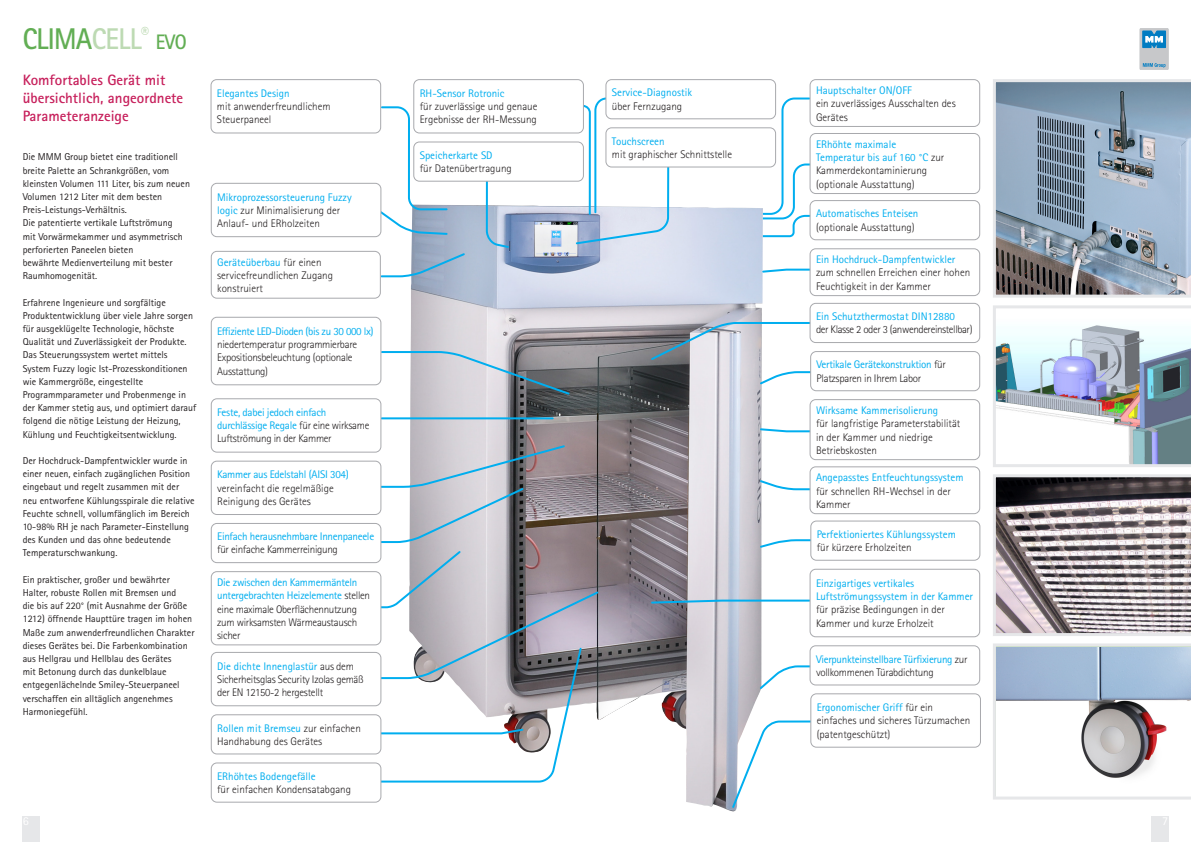
<style>
.page{position:relative;width:1191px;height:842px;background:#fff}
.page>*{position:absolute;margin:0;border:0;box-sizing:border-box;transform-origin:0 0}
.t1{font:700 30px "Rotis Sans Serif Std";letter-spacing:-.025em;color:#62ae54;scale:.9 1}
.t2{font:700 21px "Rotis Sans Serif Std";color:#62ae54;scale:.9 1}
.Nadpis_-_malinova{font:700 15px/18px "Rotis Sans Serif Std";color:#c7205c}
.Bubliny{font:300 11px/13.2px "Rotis Sans Serif Std";color:#231f20}
.Bubliny-2{font:300 11px/13.2px "Rotis Sans Serif Std";letter-spacing:-.025em;color:#231f20}
.Bubliny-3{font:11px/13.2px "Rotis Sans Serif Std";letter-spacing:-.025em;color:#00aeef}
.Bubliny-4{font:11px/13.2px "Rotis Sans Serif Std";color:#00aeef}
.Bubliny-5{font:300 11px/13.2px "Rotis Sans Serif Std";letter-spacing:-.035em;color:#231f20}
.Běžný_text{font:10px/13.2px "Rotis Sans Serif Std";color:#231f20}
.s1{color:#bddab3}
.s2{font-weight:400;color:#00aeef}
.s3{font-weight:300;color:#231f20}
</style>
<div class="page">
<div style="left:1140px;top:28px;width:28px;height:42px;background:#c7c8ca"></div>
<div style="left:1140px;top:28px;width:28px;height:42px;border:1px solid #c7c8ca"></div>
<svg style="left:1142px;top:31px;width:23px;height:17px"></svg>
<svg style="left:1142px;top:63px;width:23px;height:5px"></svg>
<div style="left:23px;top:816px;width:17px;height:26px;background:#e6e7e9"></div>
<div style="left:1151px;top:816px;width:17px;height:26px;background:#e6e7e9"></div>
<svg style="left:993px;top:79px;width:198px;height:219px;background:#8d9eaf"></svg>
<svg style="left:993px;top:305px;width:198px;height:162px"></svg>
<svg style="left:993px;top:474px;width:198px;height:162px;background:#9a9295"></svg>
<svg style="left:993px;top:643px;width:198px;height:156px"></svg>
<div style="left:211px;top:183px;width:170px;height:54px;border:1px solid #a8a9ad;border-radius:6px"></div>
<div style="left:211px;top:571px;width:170px;height:74px;border:1px solid #a8a9ad;border-radius:6px"></div>
<div style="left:810px;top:79px;width:170px;height:48px;border:1px solid #a8a9ad;border-radius:6px"></div>
<div style="left:211px;top:652px;width:170px;height:54px;border:1px solid #a8a9ad;border-radius:6px"></div>
<div style="left:211px;top:523px;width:170px;height:40px;border:1px solid #a8a9ad;border-radius:6px"></div>
<div style="left:211px;top:398px;width:170px;height:54px;border:1px solid #a8a9ad;border-radius:6px"></div>
<div style="left:211px;top:251px;width:169px;height:47px;border:1px solid #a8a9ad;border-radius:6px"></div>
<div style="left:211px;top:79px;width:170px;height:54px;border:1px solid #a8a9ad;border-radius:6px"></div>
<div style="left:211px;top:461px;width:170px;height:54px;border:1px solid #a8a9ad;border-radius:6px"></div>
<div style="left:211px;top:317px;width:170px;height:68px;border:1px solid #a8a9ad;border-radius:6px"></div>
<div style="left:810px;top:133px;width:170px;height:61px;border:1px solid #a8a9ad;border-radius:6px"></div>
<div style="left:810px;top:467px;width:170px;height:47px;border:1px solid #a8a9ad;border-radius:6px"></div>
<div style="left:810px;top:351px;width:170px;height:40px;border:1px solid #a8a9ad;border-radius:6px"></div>
<div style="left:810px;top:569px;width:170px;height:68px;border:1px solid #a8a9ad;border-radius:6px"></div>
<div style="left:810px;top:200px;width:170px;height:40px;border:1px solid #a8a9ad;border-radius:6px"></div>
<div style="left:810px;top:645px;width:170px;height:40px;border:1px solid #a8a9ad;border-radius:6px"></div>
<div style="left:810px;top:521px;width:170px;height:39px;border:1px solid #a8a9ad;border-radius:6px"></div>
<div style="left:810px;top:399px;width:170px;height:61px;border:1px solid #a8a9ad;border-radius:6px"></div>
<div style="left:810px;top:249px;width:170px;height:47px;border:1px solid #a8a9ad;border-radius:6px"></div>
<div style="left:810px;top:303px;width:170px;height:40px;border:1px solid #a8a9ad;border-radius:6px"></div>
<div style="left:810px;top:693px;width:170px;height:54px;border:1px solid #a8a9ad;border-radius:6px"></div>
<svg style="left:373px;top:79px;width:450px;height:733px"></svg>
<div style="left:211px;top:715px;width:170px;height:39px;background:#fff;border-radius:6px"></div>
<div style="left:211px;top:714px;width:170px;height:40px;border:1px solid #a8a9ad;border-radius:6px"></div>
<div style="left:211px;top:763px;width:170px;height:39px;background:#fff;border-radius:6px"></div>
<div style="left:211px;top:763px;width:170px;height:39px;border:1px solid #a8a9ad;border-radius:6px"></div>
<div style="left:414px;top:80px;width:169px;height:53px;background:#fff;border-radius:6px"></div>
<div style="left:413px;top:79px;width:170px;height:54px;border:1px solid #a8a9ad;border-radius:6px"></div>
<p class="t1" style="left:23px;top:20px;width:142px">CLIMA<span class="s1">CELL</span><sup>®</sup></p>
<p class="t2" style="left:156px;top:29px;width:36px">EVO</p>
<p class="Nadpis_-_malinova" style="left:23px;top:71px;width:162px">Komfortables Gerät mit übersichtlich, angeordnete<br>Parameteranzeige</p>
<p class="Běžný_text" style="left:23px;top:150px;width:169px">Die MMM Group bietet eine traditionell breite Palette an Schrankgrößen, vom kleinsten Volumen 111 Liter, bis zum neuen Volumen 1212 Liter mit dem besten Preis-Leistungs-Verhältnis.</p>
<p class="Běžný_text" style="left:23px;top:216px;width:161px">Die patentierte vertikale Luftströmung mit Vorwärmekammer und asymmetrisch perforierten Paneelen bieten<br>bewährte Medienverteilung mit bester Raumhomogenität.</p>
<p class="Běžný_text" style="left:23px;top:296px;width:175px">Erfahrene Ingenieure und sorgfältige Produktentwicklung über viele Jahre sorgen für ausgeklügelte Technologie, höchste Qualität und Zuverlässigkeit der Produkte.<br>Das Steuerungssystem wertet mittels System Fuzzy logic Ist-Prozesskonditionen wie Kammergröße, eingestellte Programmparameter und Probenmenge in der Kammer stetig aus, und optimiert darauf folgend die nötige Leistung der Heizung, Kühlung und Feuchtigkeitsentwicklung.</p>
<p class="Běžný_text" style="left:23px;top:454px;width:173px">Der Hochdruck-Dampfentwickler wurde in einer neuen, einfach zugänglichen Position eingebaut und regelt zusammen mit der neu entworfene Kühlungsspirale die relative Feuchte schnell, vollumfänglich im Bereich 10-98% RH je nach Parameter-Einstellung des Kunden und das ohne bedeutende Temperaturschwankung.</p>
<p class="Běžný_text" style="left:23px;top:573px;width:173px">Ein praktischer, großer und bewährter Halter, robuste Rollen mit Bremsen und<br>die bis auf 220° (mit Ausnahme der Größe 1212) öffnende Haupttüre tragen im hohen Maße zum anwenderfreundlichen Charakter dieses Gerätes bei. Die Farbenkombination aus Hellgrau und Hellblau des Gerätes<br>mit Betonung durch das dunkelblaue entgegenlächelnde Smiley-Steuerpaneel verschaffen ein alltäglich angenehmes Harmoniegefühl.</p>
<p class="Bubliny" style="left:217px;top:87px;width:115px"><span class="s2">Elegantes Design<br></span>mit anwenderfreundlichem<br>Steuerpaneel</p>
<p class="Bubliny-4" style="left:612px;top:86px;width:82px">Service-Diagnostik <span class="s3">über Fernzugang</span></p>
<p class="Bubliny" style="left:420px;top:87px;width:119px"><span class="s2">RH-Sensor Rotronic<br></span>für zuverlässige und genaue<br>Ergebnisse der RH-Messung</p>
<p class="Bubliny-4" style="left:816px;top:84px;width:97px">Hauptschalter ON/OFF</p>
<p class="Bubliny" style="left:816px;top:97px;width:141px">ein zuverlässiges Ausschalten des<br>Gerätes</p>
<p class="Bubliny" style="left:217px;top:190px;width:136px"><span class="s2">Mikroprozessorsteuerung Fuzzy logic</span> zur Minimalisierung der<br>Anlauf- und ERholzeiten</p>
<p class="Bubliny" style="left:217px;top:256px;width:117px"><span class="s2">Geräteüberbau</span> für einen servicefreundlichen Zugang konstruiert</p>
<p class="Bubliny-2" style="left:217px;top:325px;width:158px"><span class="s2">Effiziente LED-Dioden (bis zu 30 000 lx) </span>niedertemperatur programmierbare<br>Expositionsbeleuchtung (optionale<br>Ausstattung)</p>
<p class="Bubliny-3" style="left:217px;top:406px;width:154px">Feste, dabei jedoch einfach durchlässige Regale <span class="s3">für eine wirksame<br>Luftströmung in der Kammer</span></p>
<p class="Bubliny" style="left:217px;top:468px;width:133px"><span class="s2">Kammer aus Edelstahl (AISI 304) </span>vereinfacht die regelmäßige<br>Reinigung des Gerätes</p>
<p class="Bubliny-3" style="left:217px;top:530px;width:159px">Einfach herausnehmbare Innenpaneele <span class="s3">für einfache Kammerreinigung</span></p>
<p class="Bubliny-2" style="left:217px;top:576px;width:154px"><span class="s2">Die zwischen den Kammermänteln untergebrachten Heizelemente</span> stellen eine maximale Oberflächennutzung zum wirksamsten Wärmeaustausch sicher</p>
<p class="Bubliny-2" style="left:217px;top:659px;width:148px"><span class="s2">Die dichte Innenglastür</span> aus dem<br>Sicherheitsglas Security Izolas gemäß der EN 12150-2 hergestellt</p>
<p class="Bubliny" style="left:217px;top:721px;width:145px"><span class="s2">Rollen mit Bremseu</span> zur einfachen<br>Handhabung des Gerätes</p>
<p class="Bubliny" style="left:217px;top:769px;width:135px"><span class="s2">ERhöhtes Bodengefälle<br></span>für einfachen Kondensatabgang</p>
<p class="Bubliny" style="left:612px;top:134px;width:122px"><span class="s2">Touchscreen<br></span>mit graphischer Schnittstelle</p>
<p class="Bubliny" style="left:420px;top:148px;width:94px"><span class="s2">Speicherkarte SD<br></span>für Datenübertragung</p>
<p class="Bubliny" style="left:816px;top:138px;width:130px"><span class="s2">ERhöhte maximale<br>Temperatur bis auf 160 °C</span> zur<br>Kammerdekontaminierung (optionale Ausstattung)</p>
<p class="Bubliny" style="left:816px;top:207px;width:104px"><span class="s2">Automatisches Enteisen </span>(optionale Ausstattung)</p>
<p class="Bubliny" style="left:816px;top:253px;width:156px"><span class="s2">Ein Hochdruck-Dampfentwickler </span>zum schnellen Erreichen einer hohen<br>Feuchtigkeit in der Kammer</p>
<p class="Bubliny-5" style="left:816px;top:310px;width:158px"><span class="s2">Ein Schutzthermostat DIN12880<br></span>der Klasse 2 oder 3 (anwendereinstellbar)</p>
<p class="Bubliny-3" style="left:816px;top:358px;width:131px">Vertikale Gerätekonstruktion <span class="s3">für<br>Platzsparen in Ihrem Labor</span></p>
<p class="Bubliny" style="left:816px;top:404px;width:146px"><span class="s2">Wirksame Kammerisolierung<br></span>für langfristige Parameterstabilität in der Kammer und niedrige<br>Betriebskosten</p>
<p class="Bubliny" style="left:816px;top:471px;width:149px"><span class="s2">Angepasstes Entfeuchtungssystem </span>für schnellen RH-Wechsel in der<br>Kammer</p>
<p class="Bubliny-4" style="left:816px;top:527px;width:141px">Perfektioniertes Kühlungssystem <span class="s3">für kürzere Erholzeiten</span></p>
<p class="Bubliny-4" style="left:816px;top:577px;width:159px">Einzigartiges vertikales<br>Luftströmungssystem in der Kammer <span class="s3">für präzise Bedingungen in der<br>Kammer und kurze Erholzeit</span></p>
<p class="Bubliny-3" style="left:816px;top:652px;width:153px">Vierpunkteinstellbare Türfixierung <span class="s3">zur vollkommenen Türabdichtung</span></p>
<p class="Bubliny" style="left:816px;top:701px;width:155px"><span class="s2">Ergonomischer Griff</span> für ein einfaches und sicheres Türzumachen (patentgeschützt)</p>
</div>
